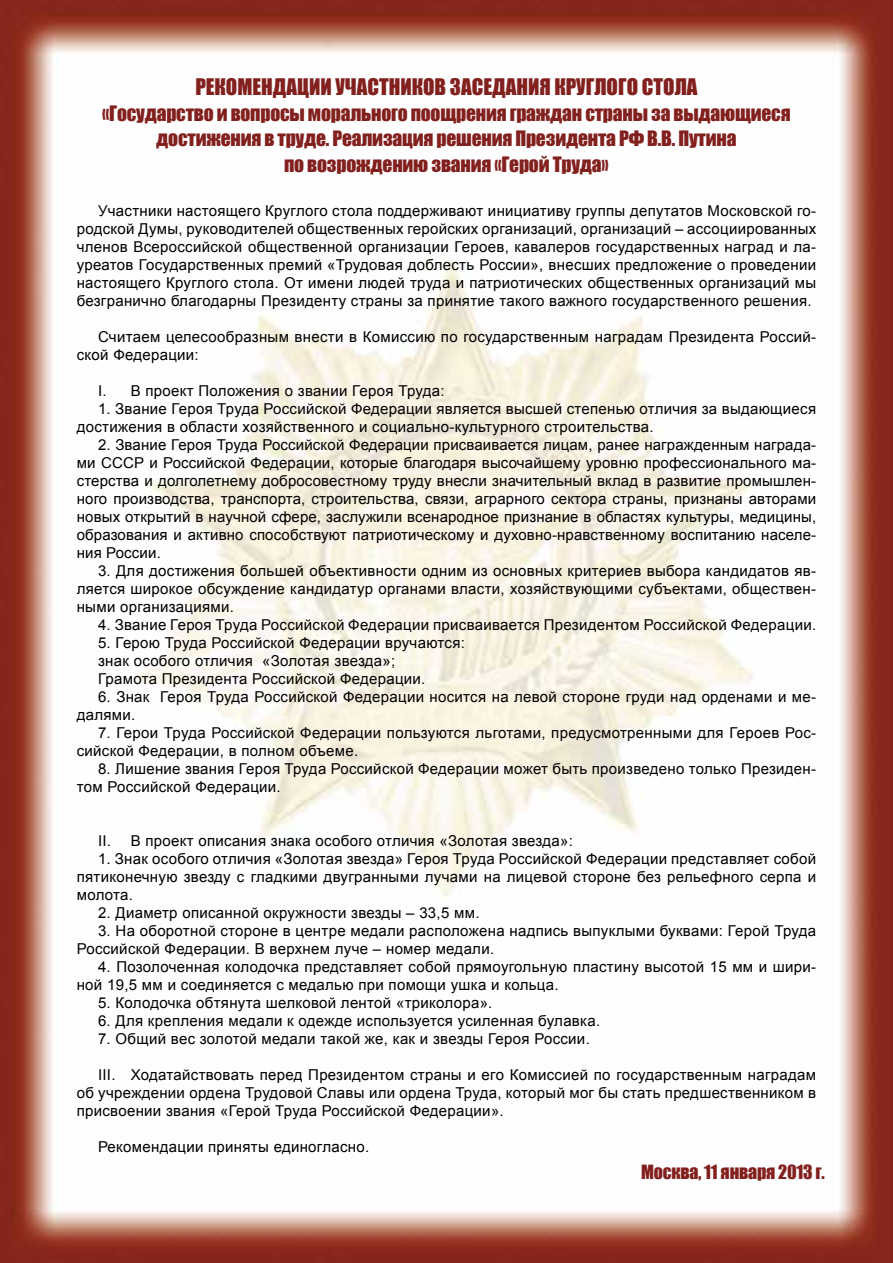
<style>
.page{position:relative;width:893px;height:1263px;background:#fff}
.page>*{position:absolute;margin:0;border:0;box-sizing:border-box;transform-origin:0 0}
.t1{font:21px "Impact";color:#82201e}
.t2{font:19.5px/25.5px "Impact";letter-spacing:-.01em;color:#82201e;text-align:center}
.t3{font:18px "Impact";letter-spacing:-.01em;color:#82201e}
.t4{font:15px/18px "Arial";letter-spacing:.02em;color:#000}
</style>
<div class="page">
<img style="left:0;top:0;width:893px;height:1263px">
<img style="left:139px;top:259px;width:615px;height:639px">
<h1 class="t1" style="left:195px;top:71px;width:504px">Рекомендации участников заседания Круглого стола</h1>
<h2 class="t2" style="left:102px;top:100px;width:690px">«Государство и вопросы морального поощрения граждан страны за выдающиеся достижения в труде. Реализация решения Президента РФ В.В. Путина<br>по возрождению звания «Герой Труда»</h2>
<p class="t4" style="left:77px;top:202px;width:741px;text-align:justify;text-indent:21px">Участники настоящего Круглого стола поддерживают инициативу группы депутатов Московской го&shy;родской Думы, руководителей общественных геройских организаций, организаций – ассоциированных членов Всероссийской общественной организации Героев, кавалеров государственных наград и ла&shy;уреатов Государственных премий «Трудовая доблесть России», внесших предложение о проведении настоящего Круглого стола. От имени людей труда и патриотических общественных организаций мы безгранично благодарны Президенту страны за принятие такого важного государственного решения.</p>
<p class="t4" style="left:77px;top:328px;width:741px;text-indent:21px">Считаем целесообразным внести в Комиссию по государственным наградам Президента Россий&shy;ской Федерации:</p>
<p class="t4" style="left:98px;top:382px;width:348px">I. В проект Положения о звании Героя Труда:</p>
<p class="t4" style="left:77px;top:400px;width:741px;text-indent:21px">1. Звание Героя Труда Российской Федерации является высшей степенью отличия за выдающиеся достижения в области хозяйственного и социально-культурного строительства.</p>
<p class="t4" style="left:77px;top:436px;width:741px;text-align:justify;text-indent:21px">2. Звание Героя Труда Российской Федерации присваивается лицам, ранее награжденным награда&shy;ми СССР и Российской Федерации, которые благодаря высочайшему уровню профессионального ма&shy;стерства и долголетнему добросовестному труду внесли значительный вклад в развитие промышлен&shy;ного производства, транспорта, строительства, связи, аграрного сектора страны, признаны авторами новых открытий в научной сфере, заслужили всенародное признание в областях культуры, медицины, образования и активно способствуют патриотическому и духовно-нравственному воспитанию населе&shy;ния России.</p>
<p class="t4" style="left:77px;top:562px;width:741px;text-align:justify;text-indent:21px">3. Для достижения большей объективности одним из основных критериев выбора кандидатов яв&shy;ляется широкое обсуждение кандидатур органами власти, хозяйствующими субъектами, обществен&shy;ными организациями.</p>
<p class="t4" style="left:98px;top:616px;width:720px">4. Звание Героя Труда Российской Федерации присваивается Президентом Российской Федерации.</p>
<p class="t4" style="left:98px;top:634px;width:368px">5. Герою Труда Российской Федерации вручаются: знак особого отличия «Золотая звезда»;<br>Грамота Президента Российской Федерации.</p>
<p class="t4" style="left:77px;top:688px;width:741px;text-indent:21px">6. Знак Героя Труда Российской Федерации носится на левой стороне груди над орденами и ме&shy;далями.</p>
<p class="t4" style="left:77px;top:724px;width:741px;text-indent:21px">7. Герои Труда Российской Федерации пользуются льготами, предусмотренными для Героев Рос&shy;сийской Федерации, в полном объеме.</p>
<p class="t4" style="left:77px;top:760px;width:741px;text-indent:21px">8. Лишение звания Героя Труда Российской Федерации может быть произведено только Президен&shy;том Российской Федерации.</p>
<p class="t4" style="left:98px;top:832px;width:476px">II. В проект описания знака особого отличия «Золотая звезда»:</p>
<p class="t4" style="left:77px;top:850px;width:741px;text-align:justify;text-indent:21px">1. Знак особого отличия «Золотая звезда» Героя Труда Российской Федерации представляет собой пятиконечную звезду с гладкими двугранными лучами на лицевой стороне без рельефного серпа и молота.</p>
<p class="t4" style="left:98px;top:904px;width:383px">2. Диаметр описанной окружности звезды – 33,5 мм.</p>
<p class="t4" style="left:77px;top:922px;width:741px;text-indent:21px">3. На оборотной стороне в центре медали расположена надпись выпуклыми буквами: Герой Труда<br>Российской Федерации. В верхнем луче – номер медали.</p>
<p class="t4" style="left:77px;top:958px;width:741px;text-indent:21px">4. Позолоченная колодочка представляет собой прямоугольную пластину высотой 15 мм и шири&shy;ной 19,5 мм и соединяется с медалью при помощи ушка и кольца.</p>
<p class="t4" style="left:98px;top:994px;width:396px">5. Колодочка обтянута шелковой лентой «триколора».</p>
<p class="t4" style="left:98px;top:1012px;width:504px">6. Для крепления медали к одежде используется усиленная булавка.</p>
<p class="t4" style="left:98px;top:1030px;width:493px">7. Общий вес золотой медали такой же, как и звезды Героя России.</p>
<p class="t4" style="left:77px;top:1066px;width:741px;text-align:justify;text-indent:21px">III. Ходатайствовать перед Президентом страны и его Комиссией по государственным наградам об учреждении ордена Трудовой Славы или ордена Труда, который мог бы стать предшественником в присвоении звания «Герой Труда Российской Федерации».</p>
<p class="t4" style="left:98px;top:1138px;width:273px">Рекомендации приняты единогласно.</p>
<p class="t3" style="left:641px;top:1158px;width:185px">Москва, 11 января 2013 г.</p>
</div>
